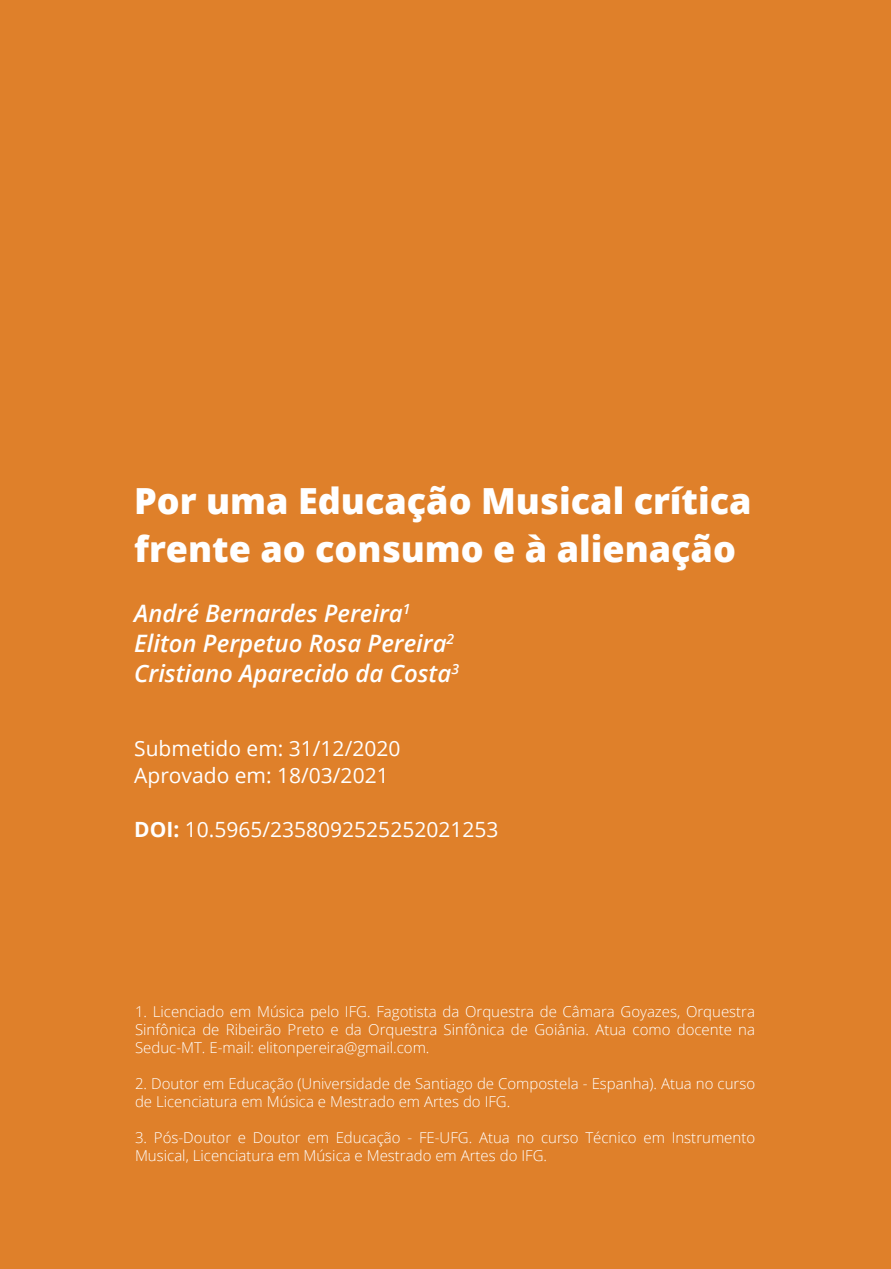
<style>
.page{position:relative;width:891px;height:1269px;background:#df802a}
.page>*{position:absolute;margin:0;border:0;box-sizing:border-box;transform-origin:0 0}
.t1{font:800 36px/48px "Open Sans";color:#fff}
.t2{font:italic 600 24px/30px "Open Sans";color:#fff}
.t3{font:21px/27px "Open Sans";color:#fff}
.t4{font:300 15px/18px "Open Sans";color:#fff}
.s1{font-weight:700}
</style>
<div class="page">
<h1 class="t1" style="left:134px;top:475px;width:619px">Por uma Educação Musical crítica frente ao consumo e à alienação</h1>
<h2 class="t2" style="left:134px;top:597px;width:326px">André Bernardes Pereira<sup>1<br></sup>Eliton Perpetuo Rosa Pereira<sup>2<br></sup>Cristiano Aparecido da Costa<sup>3</sup></h2>
<h3 class="t3" style="left:134px;top:734px;width:268px">Submetido em: 31/12/2020<br>Aprovado em: 18/03/2021</h3>
<h3 class="t3" style="left:134px;top:815px;width:366px"><span class="s1">DOI:</span> 10.5965/2358092525252021253</h3>
<p class="t4" style="left:135px;top:1002px;width:622px;text-align:justify">1. Licenciado em Música pelo IFG. Fagotista da Orquestra de Câmara Goyazes, Orquestra Sinfônica de Ribeirão Preto e da Orquestra Sinfônica de Goiânia. Atua como docente na Seduc-MT. E-mail: elitonpereira@gmail.com.</p>
<p class="t4" style="left:135px;top:1074px;width:622px">2. Doutor em Educação (Universidade de Santiago de Compostela - Espanha). Atua no curso de Licenciatura em Música e Mestrado em Artes do IFG.</p>
<p class="t4" style="left:135px;top:1128px;width:622px">3. Pós-Doutor e Doutor em Educação - FE-UFG. Atua no curso Técnico em Instrumento<br>Musical, Licenciatura em Música e Mestrado em Artes do IFG.</p>
</div>
